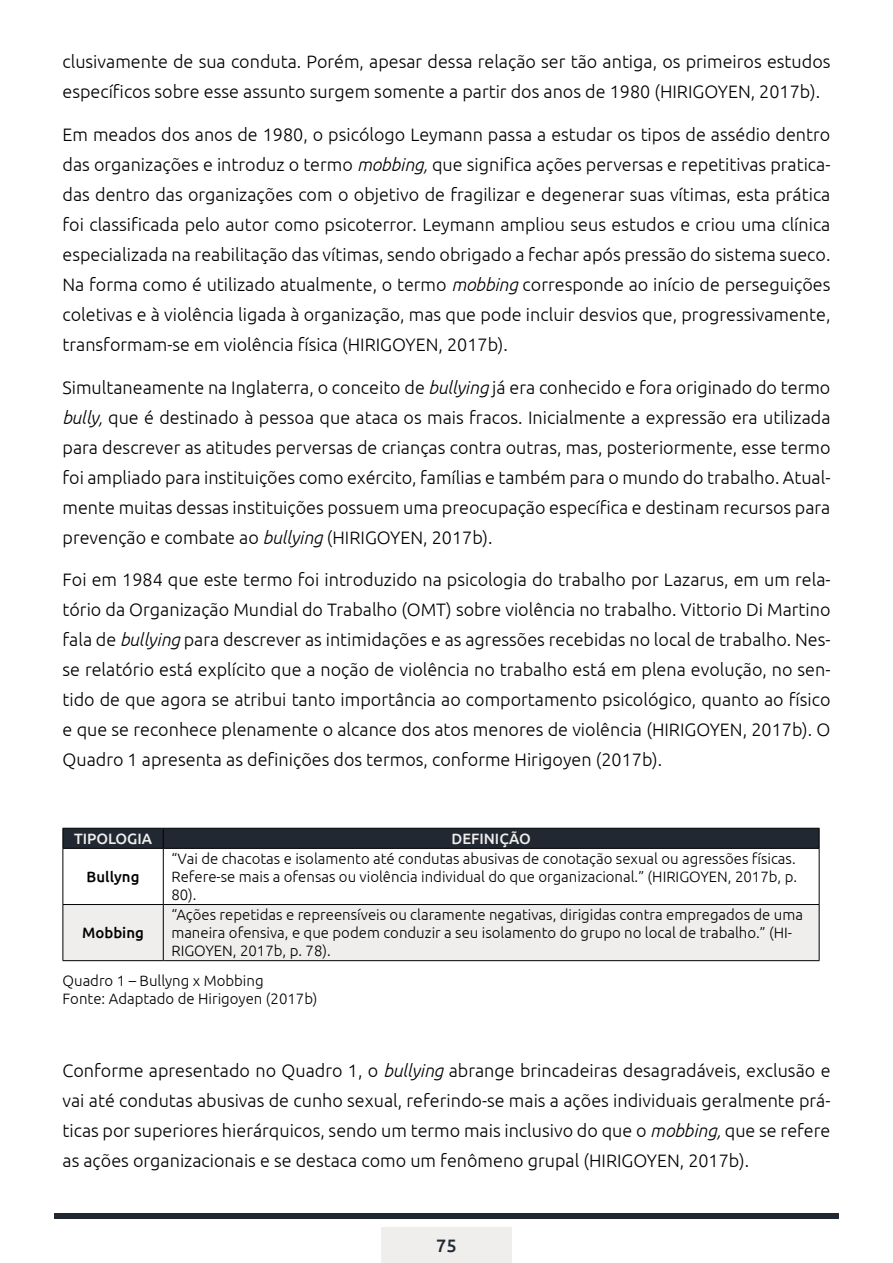
<style>
.page{position:relative;width:893px;height:1263px;background:#fff}
.page>*{position:absolute;margin:0;border:0;box-sizing:border-box;transform-origin:0 0}
.t1{font:300 18px/30px "Ubuntu";color:#000;text-align:justify}
.t2{font:500 18px "Ubuntu";color:#222832}
.t3{font:300 15px/18px "Ubuntu";color:#000}
.t4{font:500 15px "Ubuntu";color:#efeeed}
.t5{font:500 15px "Ubuntu";color:#000}
.s1{font-style:italic}
</style>
<div class="page">
<div style="left:381px;top:1228px;width:131px;height:35px;background:#efeeed"></div>
<div style="left:54px;top:1213px;width:785px;height:6px;background:#222832"></div>
<div style="left:64px;top:905px;width:755px;height:55px;background:#efeeed"></div>
<hr style="left:63px;top:848px;width:100px;height:1px;background:#000">
<hr style="left:163px;top:848px;width:656px;height:1px;background:#000">
<hr style="left:63px;top:904px;width:100px;height:1px;background:#000">
<hr style="left:163px;top:904px;width:656px;height:1px;background:#000">
<hr style="left:63px;top:960px;width:100px;height:1px;background:#000">
<hr style="left:163px;top:960px;width:656px;height:1px;background:#000">
<hr style="left:63px;top:849px;width:1px;height:55px;background:#000">
<hr style="left:63px;top:905px;width:1px;height:55px;background:#000">
<div style="left:63px;top:828px;width:757px;height:20px;background:#222832"></div>
<hr style="left:163px;top:849px;width:1px;height:55px;background:#000">
<hr style="left:819px;top:849px;width:1px;height:55px;background:#000">
<hr style="left:163px;top:905px;width:1px;height:55px;background:#000">
<hr style="left:819px;top:905px;width:1px;height:55px;background:#000">
<p class="t1" style="left:63px;top:46px;width:769px">clusivamente de sua conduta. Porém, apesar dessa relação ser tão antiga, os primeiros estudos específicos sobre esse assunto surgem somente a partir dos anos de 1980 (HIRIGOYEN, 2017b).</p>
<p class="t1" style="left:63px;top:119px;width:769px">Em meados dos anos de 1980, o psicólogo Leymann passa a estudar os tipos de assédio dentro das organizações e introduz o termo <span class="s1">mobbing,</span> que significa ações perversas e repetitivas pratica&shy;das dentro das organizações com o objetivo de fragilizar e degenerar suas vítimas, esta prática foi classificada pelo autor como psicoterror. Leymann ampliou seus estudos e criou uma clínica especializada na reabilitação das vítimas, sendo obrigado a fechar após pressão do sistema sueco.<br>Na forma como é utilizado atualmente, o termo <span class="s1">mobbing</span> corresponde ao início de perseguições coletivas e à violência ligada à organização, mas que pode incluir desvios que, progressivamente, transformam-se em violência física (HIRIGOYEN, 2017b).</p>
<p class="t1" style="left:63px;top:372px;width:769px">Simultaneamente na Inglaterra, o conceito de <span class="s1">bullying</span> já era conhecido e fora originado do termo <span class="s1">bully,</span> que é destinado à pessoa que ataca os mais fracos. Inicialmente a expressão era utilizada para descrever as atitudes perversas de crianças contra outras, mas, posteriormente, esse termo foi ampliado para instituições como exército, famílias e também para o mundo do trabalho. Atual&shy;mente muitas dessas instituições possuem uma preocupação específica e destinam recursos para prevenção e combate ao <span class="s1">bullying</span> (HIRIGOYEN, 2017b).</p>
<p class="t1" style="left:63px;top:564px;width:770px">Foi em 1984 que este termo foi introduzido na psicologia do trabalho por Lazarus, em um rela&shy;tório da Organização Mundial do Trabalho (OMT) sobre violência no trabalho. Vittorio Di Martino fala de <span class="s1">bullying</span> para descrever as intimidações e as agressões recebidas no local de trabalho. Nes&shy;se relatório está explícito que a noção de violência no trabalho está em plena evolução, no sen&shy;tido de que agora se atribui tanto importância ao comportamento psicológico, quanto ao físico e que se reconhece plenamente o alcance dos atos menores de violência (HIRIGOYEN, 2017b). O Quadro 1 apresenta as definições dos termos, conforme Hirigoyen (2017b).</p>
<p class="t4" style="left:74px;top:829px;width:80px">TIPOLOGIA</p>
<p class="t4" style="left:451px;top:829px;width:81px">DEFINIÇÃO</p>
<p class="t5" style="left:87px;top:867px;width:54px">Bullyng</p>
<p class="t3" style="left:171px;top:849px;width:627px;text-align:justify">“Vai de chacotas e isolamento até condutas abusivas de conotação sexual ou agressões físicas.<br>Refere-se mais a ofensas ou violência individual do que organizacional.” (HIRIGOYEN, 2017b, p.<br>80).</p>
<p class="t3" style="left:171px;top:906px;width:633px">“Ações repetidas e repreensíveis ou claramente negativas, dirigidas contra empregados de uma maneira ofensiva, e que podem conduzir a seu isolamento do grupo no local de trabalho.” (HI-<br>RIGOYEN, 2017b, p. 78).</p>
<p class="t3" style="left:63px;top:971px;width:257px">Quadro 1 – Bullyng x Mobbing<br>Fonte: Adaptado de Hirigoyen (2017b)</p>
<p class="t5" style="left:82px;top:923px;width:63px">Mobbing</p>
<p class="t1" style="left:63px;top:1055px;width:769px">Conforme apresentado no Quadro 1, o <span class="s1">bullying</span> abrange brincadeiras desagradáveis, exclusão e vai até condutas abusivas de cunho sexual, referindo-se mais a ações individuais geralmente prá&shy;ticas por superiores hierárquicos, sendo um termo mais inclusivo do que o <span class="s1">mobbing,</span> que se refere as ações organizacionais e se destaca como um fenômeno grupal (HIRIGOYEN, 2017b).</p>
<p class="t2" style="left:436px;top:1234px;width:22px">75</p>
</div>
